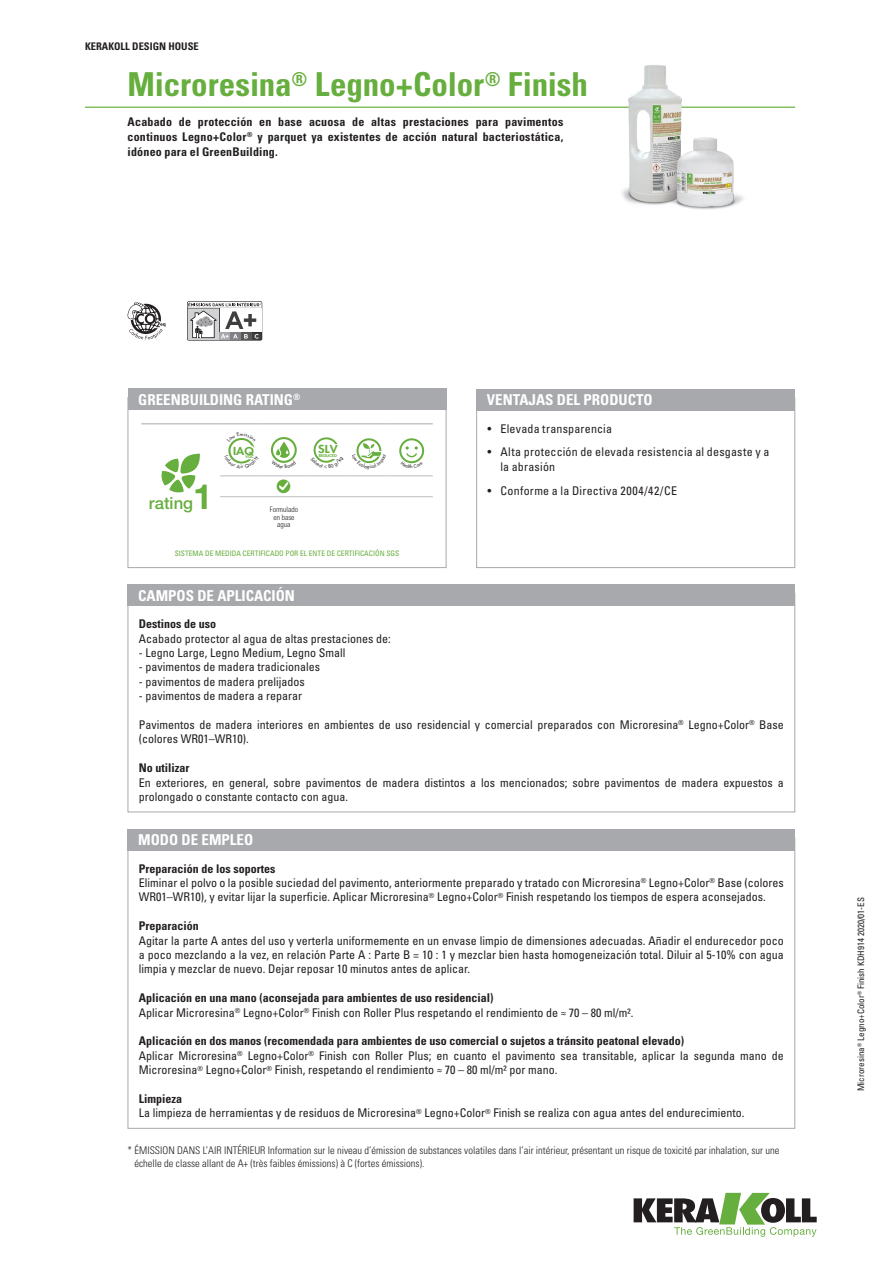
<style>
.page{position:relative;width:893px;height:1263px;background:#fff}
.page>*{position:absolute;margin:0;border:0;box-sizing:border-box;transform-origin:0 0}
.t1{font:700 condensed 33px "Univers LT Std";letter-spacing:-.005em;color:#66ae3d}
.t2{font:500 16.65px "Helvetica Neue LT Std";color:#66ae3d}
.t3{font:700 condensed 15px "Univers LT Std";color:#fff}
.t4{font:condensed 12px/14.4px "Univers LT Std";color:#231f20}
.t5{font:700 condensed 12px/15px "Univers LT Std";letter-spacing:.01em;color:#231f20;text-align:justify}
.t6{font:condensed 12px/15px "Univers LT Std";letter-spacing:.02em;color:#231f20}
.t7{font:condensed 12px "Univers LT Std";letter-spacing:.03em;color:#231f20}
.t8{font:800 10.8px "Futura Std";color:#66ae3d;scale:1.15 1}
.t9{font:300 condensed 10.5px/13.5px "Univers LT Std";color:#231f20}
.t10{font:700 condensed 10.5px "Univers LT Std";color:#231f20}
.t11{font:800 10.5px "Futura Std";color:#66ae3d;scale:1.15 1}
.t12{font:condensed 9px "Univers LT Std";color:#231f20}
.t13{font:condensed 7.5px "Univers LT Std";color:#66ae3d}
.t14{font:300 condensed 7.5px/7.5px "Univers LT Std";color:#231f20;text-align:center}
.t15{font:800 3.75px "Futura Std";color:#66ae3d;scale:1.2 1}
.t16{font:800 3.6px "Futura Std";color:#66ae3d;scale:1.15 1}
.s1{font-size:10.8px}
.s2{font-weight:700;font-size:34.8px}
.s3{font-weight:700}
</style>
<div class="page">
<svg style="left:634px;top:1193px;width:183px;height:44px"></svg>
<hr style="left:85px;top:107px;width:710px;height:1px;background:#66ae3d">
<div style="left:128px;top:585px;width:667px;height:21px;background:#a8a9ad"></div>
<img style="left:590px;top:65px;width:179px;height:144px">
<div style="left:128px;top:829px;width:667px;height:21px;background:#a8a9ad"></div>
<div style="left:476px;top:398px;width:319px;height:170px;border:1px solid #a8a9ad"></div>
<div style="left:476px;top:389px;width:319px;height:21px;background:#a8a9ad"></div>
<svg style="left:128px;top:302px;width:37px;height:38px"></svg>
<div style="left:187px;top:301px;width:75px;height:40px;background:#797778;border-radius:2px"></div>
<svg style="left:188px;top:302px;width:74px;height:38px;background:#c0bfc0"></svg>
<hr style="left:220px;top:476px;width:43px;height:1px;background:#bcbdc0">
<hr style="left:263px;top:476px;width:42px;height:1px;background:#bcbdc0">
<hr style="left:305px;top:476px;width:43px;height:1px;background:#bcbdc0">
<hr style="left:348px;top:476px;width:42px;height:1px;background:#bcbdc0">
<hr style="left:390px;top:476px;width:43px;height:1px;background:#bcbdc0">
<hr style="left:220px;top:496px;width:43px;height:1px;background:#bcbdc0">
<hr style="left:263px;top:496px;width:42px;height:1px;background:#bcbdc0">
<hr style="left:305px;top:496px;width:43px;height:1px;background:#bcbdc0">
<hr style="left:348px;top:496px;width:42px;height:1px;background:#bcbdc0">
<hr style="left:390px;top:496px;width:43px;height:1px;background:#bcbdc0">
<hr style="left:141px;top:423px;width:79px;height:1px;background:#a8a9ad">
<hr style="left:220px;top:423px;width:43px;height:1px;background:#a8a9ad">
<hr style="left:263px;top:423px;width:42px;height:1px;background:#a8a9ad">
<hr style="left:305px;top:423px;width:43px;height:1px;background:#a8a9ad">
<hr style="left:348px;top:423px;width:42px;height:1px;background:#a8a9ad">
<hr style="left:390px;top:423px;width:43px;height:1px;background:#a8a9ad">
<svg style="left:161px;top:454px;width:39px;height:39px"></svg>
<div style="left:271px;top:437px;width:26px;height:26px;border:2px solid #66ae3d;border-radius:50%"></div>
<div style="left:314px;top:437px;width:25px;height:26px;border:2px solid #66ae3d;border-radius:50%"></div>
<div style="left:327px;top:444px;width:12px;height:14px;background:#fff"></div>
<div style="left:356px;top:438px;width:25px;height:25px;border:2px solid #66ae3d;border-radius:50%"></div>
<div style="left:399px;top:438px;width:25px;height:25px;border:2px solid #66ae3d;border-radius:50%"></div>
<svg style="left:277px;top:479px;width:13px;height:14px"></svg>
<svg style="left:279px;top:482px;width:9px;height:9px"></svg>
<div style="left:128px;top:397px;width:318px;height:171px;border:1px solid #a8a9ad"></div>
<div style="left:128px;top:389px;width:318px;height:21px;background:#a8a9ad"></div>
<svg style="left:228px;top:438px;width:27px;height:26px"></svg>
<svg style="left:271px;top:440px;width:25px;height:23px"></svg>
<svg style="left:316px;top:457px;width:20px;height:6px"></svg>
<svg style="left:356px;top:443px;width:26px;height:21px"></svg>
<svg style="left:401px;top:446px;width:22px;height:18px"></svg>
<p class="t10" style="left:85px;top:40px;width:115px">KERAKOLL DESIGN HOUSE</p>
<h1 class="t1" style="left:128px;top:64px;width:462px">Microresina<sup>®</sup> Legno+Color<sup>®</sup> Finish</h1>
<p class="t5" style="left:128px;top:114px;width:437px">Acabado de protección en base acuosa de altas prestaciones para pavimentos continuos Legno+Color<sup>®</sup> y parquet ya existentes de acción natural bacteriostática, idóneo para el GreenBuilding.</p>
<p class="t3" style="left:138px;top:390px;width:164px">GREENBUILDING RATING<sup>®</sup></p>
<p class="t11" style="left:233px;top:444px;width:20px"><span class="s1">I</span>AQ</p>
<p class="t16" style="left:245px;top:455px;width:9px">VOC</p>
<p class="t8" style="left:318px;top:443px;width:18px">SLV</p>
<p class="t15" style="left:319px;top:453px;width:17px">REDUCED</p>
<h2 class="t2" style="left:149px;top:493px;width:65px">rating<span class="s2">1</span></h2>
<p class="t14" style="left:270px;top:506px;width:30px">Formulado en base agua</p>
<p class="t13" style="left:175px;top:549px;width:226px">SISTEMA DE MEDIDA CERTIFICADO POR EL ENTE DE CERTIFICACIÓN SGS</p>
<p class="t3" style="left:138px;top:586px;width:158px">CAMPOS DE APLICACIÓN</p>
<p class="t3" style="left:487px;top:391px;width:167px">VENTAJAS DEL PRODUCTO</p>
<p class="t4" style="left:488px;top:421px;width:126px">• Elevada transparencia</p>
<p class="t6" style="left:500px;top:444px;width:270px;text-indent:-13px">• Alta protección de elevada resistencia al desgaste y a la abrasión</p>
<p class="t7" style="left:488px;top:483px;width:191px">• Conforme a la Directiva 2004/42/CE</p>
<p class="t5" style="left:139px;top:616px;width:79px">Destinos de uso</p>
<p class="t4" style="left:139px;top:631px;width:253px">Acabado protector al agua de altas prestaciones de:</p>
<p class="t4" style="left:139px;top:645px;width:208px">- Legno Large, Legno Medium, Legno Small</p>
<p class="t4" style="left:139px;top:660px;width:183px">- pavimentos de madera tradicionales</p>
<p class="t4" style="left:139px;top:674px;width:167px">- pavimentos de madera prelijados</p>
<p class="t4" style="left:139px;top:688px;width:165px">- pavimentos de madera a reparar</p>
<p class="t4" style="left:139px;top:717px;width:646px">Pavimentos de madera interiores en ambientes de uso residencial y comercial preparados con Microresina<sup>®</sup> Legno+Color<sup>®</sup> Base (colores WR01–WR10).</p>
<p class="t5" style="left:139px;top:760px;width:52px">No utilizar</p>
<p class="t4" style="left:139px;top:775px;width:646px">En exteriores, en general, sobre pavimentos de madera distintos a los mencionados; sobre pavimentos de madera expuestos a prolongado o constante contacto con agua.</p>
<p class="t3" style="left:138px;top:830px;width:116px">MODO DE EMPLEO</p>
<p class="t4" style="left:139px;top:861px;width:646px"><span class="s3">Preparación de los soportes<br></span>Eliminar el polvo o la posible suciedad del pavimento, anteriormente preparado y tratado con Microresina<sup>®</sup> Legno+Color<sup>®</sup> Base (colores<br>WR01–WR10), y evitar lijar la superficie. Aplicar Microresina<sup>®</sup> Legno+Color<sup>®</sup> Finish respetando los tiempos de espera aconsejados.</p>
<p class="t5" style="left:139px;top:918px;width:61px">Preparación</p>
<p class="t4" style="left:139px;top:933px;width:646px;text-align:justify">Agitar la parte A antes del uso y verterla uniformemente en un envase limpio de dimensiones adecuadas. Añadir el endurecedor poco a poco mezclando a la vez, en relación Parte A : Parte B = 10 : 1 y mezclar bien hasta homogeneización total. Diluir al 5-10% con agua limpia y mezclar de nuevo. Dejar reposar 10 minutos antes de aplicar.</p>
<p class="t4" style="left:139px;top:990px;width:496px"><span class="s3">Aplicación en una mano (aconsejada para ambientes de uso residencial)<br></span>Aplicar Microresina<sup>®</sup> Legno+Color<sup>®</sup> Finish con Roller Plus respetando el rendimiento de ≈ 70 – 80 ml/m².</p>
<p class="t4" style="left:139px;top:1034px;width:646px"><span class="s3">Aplicación en dos manos (recomendada para ambientes de uso comercial o sujetos a tránsito peatonal elevado)<br></span>Aplicar Microresina<sup>®</sup> Legno+Color<sup>®</sup> Finish con Roller Plus; en cuanto el pavimento sea transitable, aplicar la segunda mano de<br>Microresina<sup>®</sup> Legno+Color<sup>®</sup> Finish, respetando el rendimiento ≈ 70 – 80 ml/m² por mano.</p>
<p class="t4" style="left:139px;top:1091px;width:607px"><span class="s3">Limpieza<br></span>La limpieza de herramientas y de residuos de Microresina<sup>®</sup> Legno+Color<sup>®</sup> Finish se realiza con agua antes del endurecimiento.</p>
<p class="t9" style="left:135px;top:1143px;width:646px;text-indent:-7px">* ÉMISSION DANS L’AIR INTÉRIEUR Information sur le niveau d’émission de substances volatiles dans l’air intérieur, présentant un risque de toxicité par inhalation, sur une échelle de classe allant de A+ (très faibles émissions) à C (fortes émissions).</p>
<p class="t12" style="left:855px;top:1091px;width:195px;rotate:-90deg">Microresina<sup>®</sup> Legno+Color<sup>®</sup> Finish KDH914 2020/01-ES</p>
</div>
